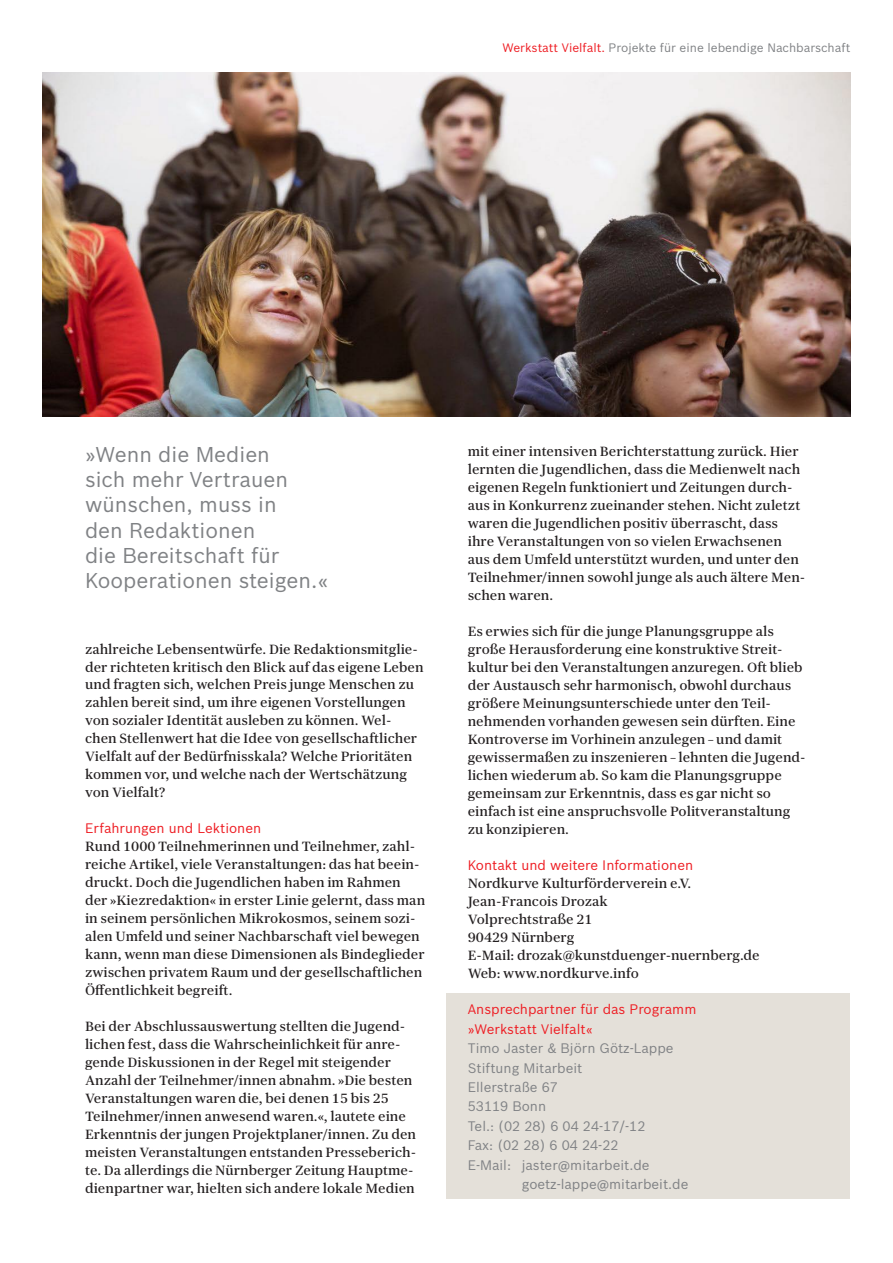
<style>
.page{position:relative;width:893px;height:1263px;background:#fff}
.page>*{position:absolute;margin:0;border:0;box-sizing:border-box;transform-origin:0 0}
.t1{font:21px/25.2px "Bosch Sans";color:#808285}
.t2{font:13.5px/18px "Bosch Serif";color:#231f20}
.t3{font:13.5px "Bosch Sans";color:#808285}
.t4{font:13.5px/19.5px "Bosch Sans";color:#ee1d23}
.t5{font:12px "Bosch Sans";color:#808285}
.s1{color:#ee1d23}
</style>
<div class="page">
<img style="left:43px;top:72px;width:807px;height:345px">
<div style="left:446px;top:993px;width:404px;height:206px;background:#e4e0d9"></div>
<p class="t5" style="left:502px;top:40px;width:350px"><span class="s1">Werkstatt Vielfalt.</span> Projekte für eine lebendige Nachbarschaft</p>
<h1 class="t1" style="left:85px;top:442px;width:245px">»Wenn die Medien<br>sich mehr Vertrauen wünschen, muss in<br>den Redaktionen<br>die Bereitschaft für<br>Kooperationen steigen.«</h1>
<p class="t2" style="left:85px;top:639px;width:340px">zahlreiche Lebensentwürfe. Die Redaktionsmitglie&shy;der richteten kritisch den Blick auf das eigene Leben und fragten sich, welchen Preis junge Menschen zu zahlen bereit sind, um ihre eigenen Vorstellungen von sozialer Identität ausleben zu können. Wel&shy;chen Stellenwert hat die Idee von gesellschaftlicher Vielfalt auf der Bedürfnisskala? Welche Prioritäten kommen vor, und welche nach der Wertschätzung von Vielfalt?</p>
<p class="t4" style="left:85px;top:819px;width:178px">Erfahrungen und Lektionen</p>
<p class="t2" style="left:85px;top:837px;width:342px">Rund 1000 Teilnehmerinnen und Teilnehmer, zahl&shy;reiche Artikel, viele Veranstaltungen: das hat beein&shy;druckt. Doch die Jugendlichen haben im Rahmen der »Kiezredaktion« in erster Linie gelernt, dass man in seinem persönlichen Mikrokosmos, seinem sozi&shy;alen Umfeld und seiner Nachbarschaft viel bewegen kann, wenn man diese Dimensionen als Bindeglieder zwischen privatem Raum und der gesellschaftlichen Öffentlichkeit begreift.</p>
<p class="t2" style="left:85px;top:1017px;width:333px">Bei der Abschlussauswertung stellten die Jugend&shy;lichen fest, dass die Wahrscheinlichkeit für anre&shy;gende Diskussionen in der Regel mit steigender Anzahl der Teilnehmer/innen abnahm. »Die besten Veranstaltungen waren die, bei denen 15 bis 25<br>Teilnehmer/innen anwesend waren.«, lautete eine Erkenntnis der jungen Projektplaner/innen. Zu den meisten Veranstaltungen entstanden Presseberich&shy;te. Da allerdings die Nürnberger Zeitung Hauptme&shy;dienpartner war, hielten sich andere lokale Medien</p>
<p class="t2" style="left:468px;top:442px;width:339px">mit einer intensiven Berichterstattung zurück. Hier lernten die Jugendlichen, dass die Medienwelt nach eigenen Regeln funktioniert und Zeitungen durch&shy;aus in Konkurrenz zueinander stehen. Nicht zuletzt waren die Jugendlichen positiv überrascht, dass ihre Veranstaltungen von so vielen Erwachsenen aus dem Umfeld unterstützt wurden, und unter den Teilnehmer/innen sowohl junge als auch ältere Men&shy;schen waren.</p>
<p class="t2" style="left:468px;top:622px;width:339px">Es erwies sich für die junge Planungsgruppe als große Herausforderung eine konstruktive Streit&shy;kultur bei den Veranstaltungen anzuregen. Oft blieb der Austausch sehr harmonisch, obwohl durchaus größere Meinungsunterschiede unter den Teil&shy;nehmenden vorhanden gewesen sein dürften. Eine Kontroverse im Vorhinein anzulegen – und damit gewissermaßen zu inszenieren – lehnten die Jugend&shy;lichen wiederum ab. So kam die Planungsgruppe gemeinsam zur Erkenntnis, dass es gar nicht so einfach ist eine anspruchsvolle Politveranstaltung zu konzipieren.</p>
<p class="t4" style="left:468px;top:855px;width:227px">Kontakt und weitere Informationen</p>
<p class="t2" style="left:468px;top:874px;width:293px">Nordkurve Kulturförderverein e.V.<br>Jean-Francois Drozak<br>Volprechtstraße 21<br>90429 Nürnberg<br>E-Mail: drozak@kunstduenger-nuernberg.de<br>Web: www.nordkurve.info</p>
<p class="t4" style="left:468px;top:999px;width:230px">Ansprechpartner für das Programm »Werkstatt Vielfalt«</p>
<p class="t3" style="left:468px;top:1040px;width:207px">Timo Jaster &amp; Björn Götz-Lappe</p>
<p class="t3" style="left:468px;top:1059px;width:116px">Stiftung Mitarbeit</p>
<p class="t3" style="left:468px;top:1079px;width:92px">Ellerstraße 67</p>
<p class="t3" style="left:468px;top:1098px;width:80px">53119 Bonn</p>
<p class="t3" style="left:468px;top:1118px;width:179px">Tel.: (02 28) 6 04 24-17/-12</p>
<p class="t3" style="left:468px;top:1137px;width:152px">Fax: (02 28) 6 04 24-22</p>
<p class="t3" style="left:468px;top:1157px;width:183px">E-Mail: jaster@mitarbeit.de</p>
<p class="t3" style="left:522px;top:1176px;width:168px">goetz-lappe@mitarbeit.de</p>
</div>
